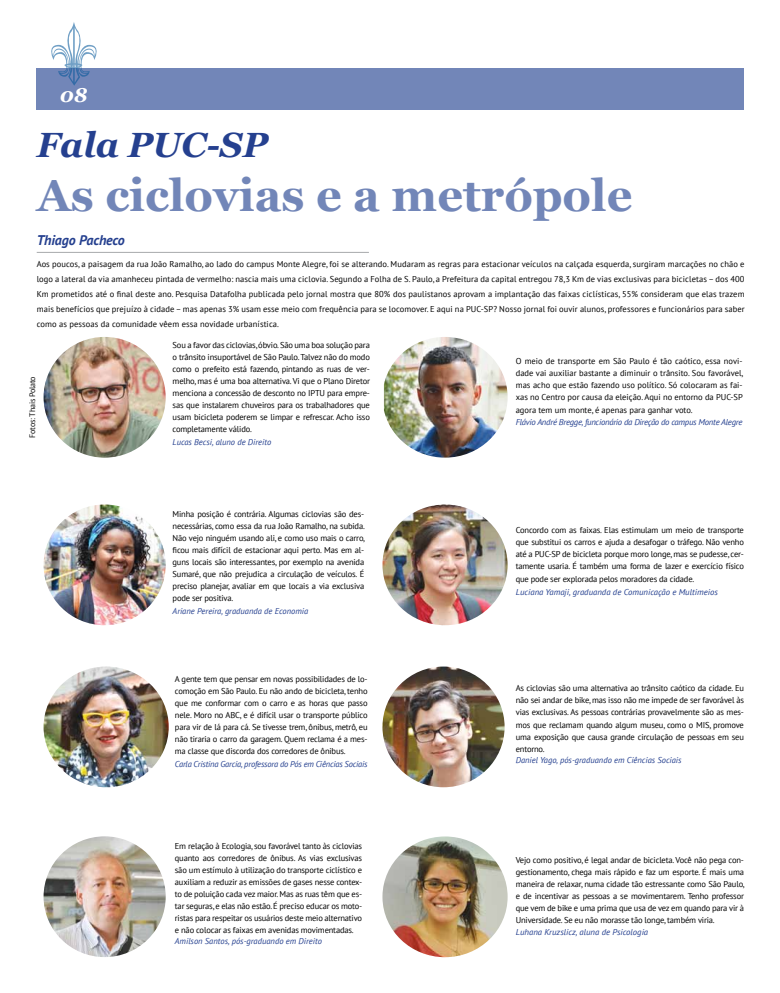
<style>
.page{position:relative;width:780px;height:993px;background:#fff}
.page>*{position:absolute;margin:0;border:0;box-sizing:border-box;transform-origin:0 0}
.t1{font:700 45px "Georgia";color:#7286b8}
.t2{font:italic 700 35px "Georgia";color:#25408f}
.t3{font:italic 700 20px "Georgia";color:#fff}
.t4{font:italic 700 14px "PT Sans";letter-spacing:-.01em;color:#25408f}
.t5{font:8.5px/12px "PT Sans";letter-spacing:-.02em;color:#000;text-align:justify}
.t6{font:italic 8.5px "PT Sans";color:#25408f}
.t7{font:italic 8.5px "PT Sans";letter-spacing:-.03em;color:#25408f}
.t8{font:italic 8.5px "PT Sans";letter-spacing:-.02em;color:#25408f}
.t9{font:8px "PT Sans";letter-spacing:-.02em;color:#000}
</style>
<div class="page">
<div style="left:36px;top:69px;width:708px;height:41px;background:#7286b8"></div>
<svg style="left:50px;top:22px;width:48px;height:64px"></svg>
<img style="left:44px;top:337px;width:122px;height:120px">
<img style="left:382px;top:504px;width:125px;height:121px">
<img style="left:44px;top:504px;width:122px;height:121px">
<img style="left:44px;top:836px;width:122px;height:120px">
<img style="left:384px;top:337px;width:123px;height:120px">
<img style="left:382px;top:836px;width:125px;height:120px">
<hr style="left:37px;top:252px;width:332px;height:1px;background:#a7a9ac">
<img style="left:382px;top:666px;width:122px;height:121px">
<img style="left:44px;top:666px;width:125px;height:121px">
<h3 class="t3" style="left:60px;top:82px;width:29px">08</h3>
<h2 class="t2" style="left:37px;top:122px;width:232px">Fala PUC-SP</h2>
<h1 class="t1" style="left:37px;top:166px;width:597px">As ciclovias e a metrópole</h1>
<p class="t5" style="left:37px;top:256px;width:709px;line-height:15px">Aos poucos, a paisagem da rua João Ramalho, ao lado do campus Monte Alegre, foi se alterando. Mudaram as regras para estacionar veículos na calçada esquerda, surgiram marcações no chão e logo a lateral da via amanheceu pintada de vermelho: nascia mais uma ciclovia. Segundo a Folha de S. Paulo, a Prefeitura da capital entregou 78,3 Km de vias exclusivas para bicicletas – dos 400<br>Km prometidos até o final deste ano. Pesquisa Datafolha publicada pelo jornal mostra que 80% dos paulistanos aprovam a implantação das faixas ciclísticas, 55% consideram que elas trazem mais benefícios que prejuízo à cidade – mas apenas 3% usam esse meio com frequência para se locomover. E aqui na PUC-SP? Nosso jornal foi ouvir alunos, professores e funcionários para saber como as pessoas da comunidade vêem essa novidade urbanística.</p>
<h3 class="t4" style="left:37px;top:230px;width:90px">Thiago Pacheco</h3>
<p class="t9" style="left:27px;top:437px;width:63px;rotate:-90deg">Fotos: Thais Polato</p>
<p class="t5" style="left:172px;top:338px;width:199px">Sou a favor das ciclovias, óbvio. São uma boa solução para o trânsito insuportável de São Paulo. Talvez não do modo como o prefeito está fazendo, pintando as ruas de ver&shy;melho, mas é uma boa alternativa. Vi que o Plano Diretor menciona a concessão de desconto no IPTU para empre&shy;sas que instalarem chuveiros para os trabalhadores que usam bicicleta poderem se limpar e refrescar. Acho isso completamente válido.</p>
<p class="t6" style="left:172px;top:436px;width:100px">Lucas Becsi, aluno de Direito</p>
<p class="t5" style="left:172px;top:508px;width:194px">Minha posição é contrária. Algumas ciclovias são des&shy;necessárias, como essa da rua João Ramalho, na subida.<br>Não vejo ninguém usando ali, e como uso mais o carro, ficou mais difícil de estacionar aqui perto. Mas em al&shy;guns locais são interessantes, por exemplo na avenida Sumaré, que não prejudica a circulação de veículos. É preciso planejar, avaliar em que locais a via exclusiva pode ser positiva.</p>
<p class="t6" style="left:172px;top:605px;width:137px">Ariane Pereira, graduanda de Economia</p>
<p class="t5" style="left:175px;top:672px;width:194px">A gente tem que pensar em novas possibilidades de lo&shy;comoção em São Paulo. Eu não ando de bicicleta, tenho que me conformar com o carro e as horas que passo nele. Moro no ABC, e é difícil usar o transporte público para vir de lá para cá. Se tivesse trem, ônibus, metrô, eu não tiraria o carro da garagem. Quem reclama é a mes&shy;ma classe que discorda dos corredores de ônibus.</p>
<p class="t8" style="left:175px;top:758px;width:194px">Carla Cristina Garcia, professora do Pós em Ciências Sociais</p>
<p class="t5" style="left:175px;top:839px;width:189px">Em relação à Ecologia, sou favorável tanto às ciclovias quanto aos corredores de ônibus. As vias exclusivas são um estímulo à utilização do transporte ciclístico e auxiliam a reduzir as emissões de gases nesse contex&shy;to de poluição cada vez maior. Mas as ruas têm que es&shy;tar seguras, e elas não estão. É preciso educar os moto&shy;ristas para respeitar os usuários deste meio alternativo e não colocar as faixas em avenidas movimentadas.</p>
<p class="t6" style="left:175px;top:935px;width:148px">Amilson Santos, pós-graduando em Direito</p>
<p class="t5" style="left:515px;top:354px;width:229px">O meio de transporte em São Paulo é tão caótico, essa novi&shy;dade vai auxiliar bastante a diminuir o trânsito. Sou favorável, mas acho que estão fazendo uso político. Só colocaram as fai&shy;xas no Centro por causa da eleição. Aqui no entorno da PUC-SP agora tem um monte, é apenas para ganhar voto.</p>
<p class="t7" style="left:515px;top:417px;width:228px">Flávio André Bregge, funcionário da Direção do campus Monte Alegre</p>
<p class="t5" style="left:515px;top:524px;width:230px">Concordo com as faixas. Elas estimulam um meio de transporte que substitui os carros e ajuda a desafogar o tráfego. Não venho até a PUC-SP de bicicleta porque moro longe, mas se pudesse, cer&shy;tamente usaria. É também uma forma de lazer e exercício físico que pode ser explorada pelos moradores da cidade.</p>
<p class="t6" style="left:515px;top:586px;width:203px">Luciana Yamaji, graduanda de Comunicação e Multimeios</p>
<p class="t5" style="left:515px;top:682px;width:230px">As ciclovias são uma alternativa ao trânsito caótico da cidade. Eu não sei andar de bike, mas isso não me impede de ser favorável às vias exclusivas. As pessoas contrárias provavelmente são as mes&shy;mos que reclamam quando algum museu, como o MIS, promove uma exposição que causa grande circulação de pessoas em seu entorno.</p>
<p class="t6" style="left:515px;top:753px;width:167px">Daniel Yago, pós-graduando em Ciências Sociais</p>
<p class="t5" style="left:515px;top:853px;width:230px">Vejo como positivo, é legal andar de bicicleta. Você não pega con&shy;gestionamento, chega mais rápido e faz um esporte. É mais uma maneira de relaxar, numa cidade tão estressante como São Paulo, e de incentivar as pessoas a se movimentarem. Tenho professor que vem de bike e uma prima que usa de vez em quando para vir à Universidade. Se eu não morasse tão longe, também viria.</p>
<p class="t6" style="left:515px;top:926px;width:134px">Luhana Kruzslicz, aluna de Psicologia</p>
</div>
